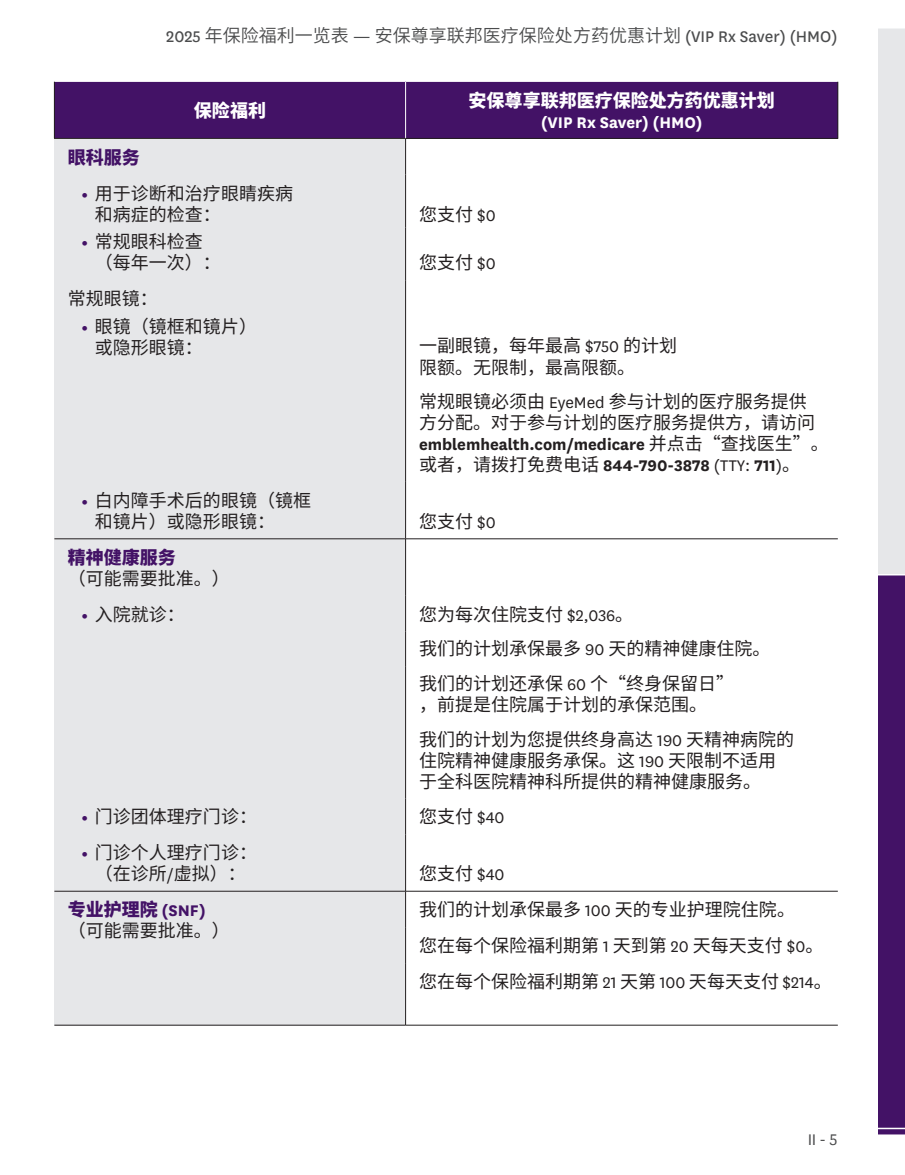
<style>
.page{position:relative;width:905px;height:1175px;background:#fff}
.page>*{position:absolute;margin:0;border:0;box-sizing:border-box;transform-origin:0 0}
.t1{font:18px/21px "Noto Sans CJ Ksc";color:#231f20}
.t2{font:600 18px "Noto Sans CJ Ksc";color:#4b4c4d}
.t3{font:900 18px/21px "Noto Sans CJ Ksc";color:#fff;text-align:center}
.t4{font:900 18px "Noto Sans CJ Ksc";color:#431266}
.t5{font:18px "National";color:#4b4c4d}
.s1{font-family:"National";font-weight:400}
.s2{font-family:"National";font-weight:700}
.s3{font-family:"National";font-weight:800;color:#431266}
.s4{font-family:"National"}
</style>
<div class="page">
<div style="left:878px;top:28px;width:26px;height:546px;background:#e6e7e9"></div>
<div style="left:878px;top:574px;width:26px;height:554px;background:#431266"></div>
<svg style="left:878px;top:574px;width:26px;height:1px"></svg>
<hr style="left:878px;top:1127px;width:26px;height:2px;background:#fff">
<div style="left:54px;top:81px;width:351px;height:57px;background:#431266"></div>
<div style="left:405px;top:81px;width:432px;height:57px;background:#431266"></div>
<div style="left:54px;top:138px;width:351px;height:36px;background:#e6e7e9"></div>
<div style="left:54px;top:174px;width:351px;height:53px;background:#e6e7e9"></div>
<div style="left:54px;top:227px;width:351px;height:53px;background:#e6e7e9"></div>
<div style="left:54px;top:280px;width:351px;height:202px;background:#e6e7e9"></div>
<div style="left:54px;top:482px;width:351px;height:57px;background:#e6e7e9"></div>
<div style="left:54px;top:539px;width:351px;height:57px;background:#e6e7e9"></div>
<div style="left:54px;top:596px;width:351px;height:35px;background:#e6e7e9"></div>
<div style="left:54px;top:631px;width:351px;height:36px;background:#e6e7e9"></div>
<div style="left:54px;top:667px;width:351px;height:131px;background:#e6e7e9"></div>
<div style="left:54px;top:798px;width:351px;height:36px;background:#e6e7e9"></div>
<div style="left:54px;top:834px;width:351px;height:57px;background:#e6e7e9"></div>
<div style="left:54px;top:891px;width:351px;height:72px;background:#e6e7e9"></div>
<div style="left:54px;top:963px;width:351px;height:62px;background:#e6e7e9"></div>
<hr style="left:54px;top:81px;width:351px;height:1px;background:#fff">
<hr style="left:405px;top:81px;width:433px;height:1px;background:#fff">
<hr style="left:405px;top:82px;width:1px;height:56px;background:#fff">
<hr style="left:54px;top:82px;width:1px;height:56px;background:#231f20">
<hr style="left:837px;top:82px;width:1px;height:56px;background:#231f20">
<hr style="left:54px;top:538px;width:351px;height:1px;background:#231f20">
<hr style="left:405px;top:538px;width:432px;height:1px;background:#231f20">
<hr style="left:54px;top:891px;width:351px;height:1px;background:#231f20">
<hr style="left:405px;top:891px;width:432px;height:1px;background:#231f20">
<hr style="left:54px;top:1024px;width:351px;height:1px;background:#231f20">
<hr style="left:405px;top:1024px;width:432px;height:1px;background:#231f20">
<hr style="left:54px;top:138px;width:351px;height:1px;background:#231f20">
<hr style="left:405px;top:138px;width:433px;height:1px;background:#231f20">
<hr style="left:405px;top:139px;width:1px;height:35px;background:#231f20">
<hr style="left:405px;top:174px;width:1px;height:53px;background:#231f20">
<hr style="left:405px;top:227px;width:1px;height:53px;background:#231f20">
<hr style="left:405px;top:280px;width:1px;height:202px;background:#231f20">
<hr style="left:405px;top:482px;width:1px;height:56px;background:#231f20">
<hr style="left:405px;top:539px;width:1px;height:57px;background:#231f20">
<hr style="left:405px;top:596px;width:1px;height:35px;background:#231f20">
<hr style="left:405px;top:631px;width:1px;height:36px;background:#231f20">
<hr style="left:405px;top:667px;width:1px;height:131px;background:#231f20">
<hr style="left:405px;top:798px;width:1px;height:36px;background:#231f20">
<hr style="left:405px;top:834px;width:1px;height:57px;background:#231f20">
<hr style="left:405px;top:891px;width:1px;height:36px;background:#231f20">
<hr style="left:405px;top:927px;width:1px;height:36px;background:#231f20">
<hr style="left:405px;top:963px;width:1px;height:62px;background:#231f20">
<p class="t2" style="left:166px;top:25px;width:672px"><span class="s1">2025</span> 年保险福利一览表 <span class="s1">—</span> 安保尊享联邦医疗保险处方药优惠计划 <span class="s1">(VIP Rx Saver) (HMO)</span></p>
<p class="t3" style="left:194px;top:100px;width:73px">保险福利</p>
<p class="t3" style="left:468px;top:90px;width:307px">安保尊享联邦医疗保险处方药优惠计划<span class="s2">(VIP Rx Saver) (HMO)</span></p>
<p class="t4" style="left:68px;top:147px;width:73px">眼科服务</p>
<p class="t1" style="left:95px;top:183px;width:199px;text-indent:-14px"><span class="s3">•</span> 用于诊断和治疗眼睛疾病和病症的检查：</p>
<p class="t1" style="left:95px;top:232px;width:127px;text-indent:-14px"><span class="s3">•</span> 常规眼科检查（每年一次）：</p>
<p class="t1" style="left:68px;top:289px;width:91px">常规眼镜：</p>
<p class="t1" style="left:95px;top:316px;width:163px;text-indent:-14px"><span class="s3">•</span> 眼镜（镜框和镜片）或隐形眼镜：</p>
<p class="t1" style="left:95px;top:490px;width:217px;text-indent:-14px"><span class="s3">•</span> 白内障手术后的眼镜（镜框和镜片）或隐形眼镜：</p>
<p class="t4" style="left:68px;top:547px;width:109px">精神健康服务</p>
<p class="t1" style="left:68px;top:568px;width:163px">（可能需要批准。）</p>
<p class="t1" style="left:81px;top:604px;width:105px"><span class="s3">•</span> 入院就诊：</p>
<p class="t1" style="left:81px;top:806px;width:177px"><span class="s3">•</span> 门诊团体理疗门诊：</p>
<p class="t1" style="left:81px;top:842px;width:177px;text-align:center"><span class="s3">•</span> 门诊个人理疗门诊：（在诊所<span class="s4">/</span>虚拟）：</p>
<p class="t4" style="left:68px;top:899px;width:139px">专业护理院 <span class="s2">(SNF)</span></p>
<p class="t1" style="left:68px;top:920px;width:163px">（可能需要批准。）</p>
<p class="t1" style="left:419px;top:204px;width:78px">您支付 <span class="s4">$0</span></p>
<p class="t1" style="left:419px;top:253px;width:78px">您支付 <span class="s4">$0</span></p>
<p class="t1" style="left:419px;top:336px;width:260px">一副眼镜，每年最高 <span class="s4">$750</span> 的计划限额。无限制，最高限额。</p>
<p class="t1" style="left:419px;top:391px;width:411px">常规眼镜必须由 <span class="s4">EyeMed</span> 参与计划的医疗服务提供方分配。对于参与计划的医疗服务提供方，请访问<span class="s2">emblemhealth.com/medicare</span> 并点击“查找医生”。或者，请拨打免费电话 <span class="s2">844-790-3878</span> <span class="s4">(TTY:</span> <span class="s2">711</span><span class="s4">)</span>。</p>
<p class="t1" style="left:419px;top:511px;width:78px">您支付 <span class="s4">$0</span></p>
<p class="t1" style="left:419px;top:604px;width:216px">您为每次住院支付 <span class="s4">$2,036</span>。</p>
<p class="t1" style="left:419px;top:638px;width:353px">我们的计划承保最多 <span class="s4">90</span> 天的精神健康住院。</p>
<p class="t1" style="left:419px;top:673px;width:316px">我们的计划还承保 <span class="s4">60</span> 个“终身保留日”，前提是住院属于计划的承保范围。</p>
<p class="t1" style="left:419px;top:728px;width:376px">我们的计划为您提供终身高达 <span class="s4">190</span> 天精神病院的住院精神健康服务承保。这 <span class="s4">190</span> 天限制不适用于全科医院精神科所提供的精神健康服务。</p>
<p class="t1" style="left:419px;top:806px;width:87px">您支付 <span class="s4">$40</span></p>
<p class="t1" style="left:419px;top:862px;width:87px">您支付 <span class="s4">$40</span></p>
<p class="t1" style="left:419px;top:899px;width:377px">我们的计划承保最多 <span class="s4">100</span> 天的专业护理院住院。</p>
<p class="t1" style="left:419px;top:935px;width:406px">您在每个保险福利期第 <span class="s4">1</span> 天到第 <span class="s4">20</span> 天每天支付 <span class="s4">$0</span>。</p>
<p class="t1" style="left:419px;top:971px;width:414px">您在每个保险福利期第 <span class="s4">21</span> 天第 <span class="s4">100</span> 天每天支付 <span class="s4">$214</span>。</p>
<p class="t5" style="left:807px;top:1127px;width:31px">II - 5</p>
</div>
